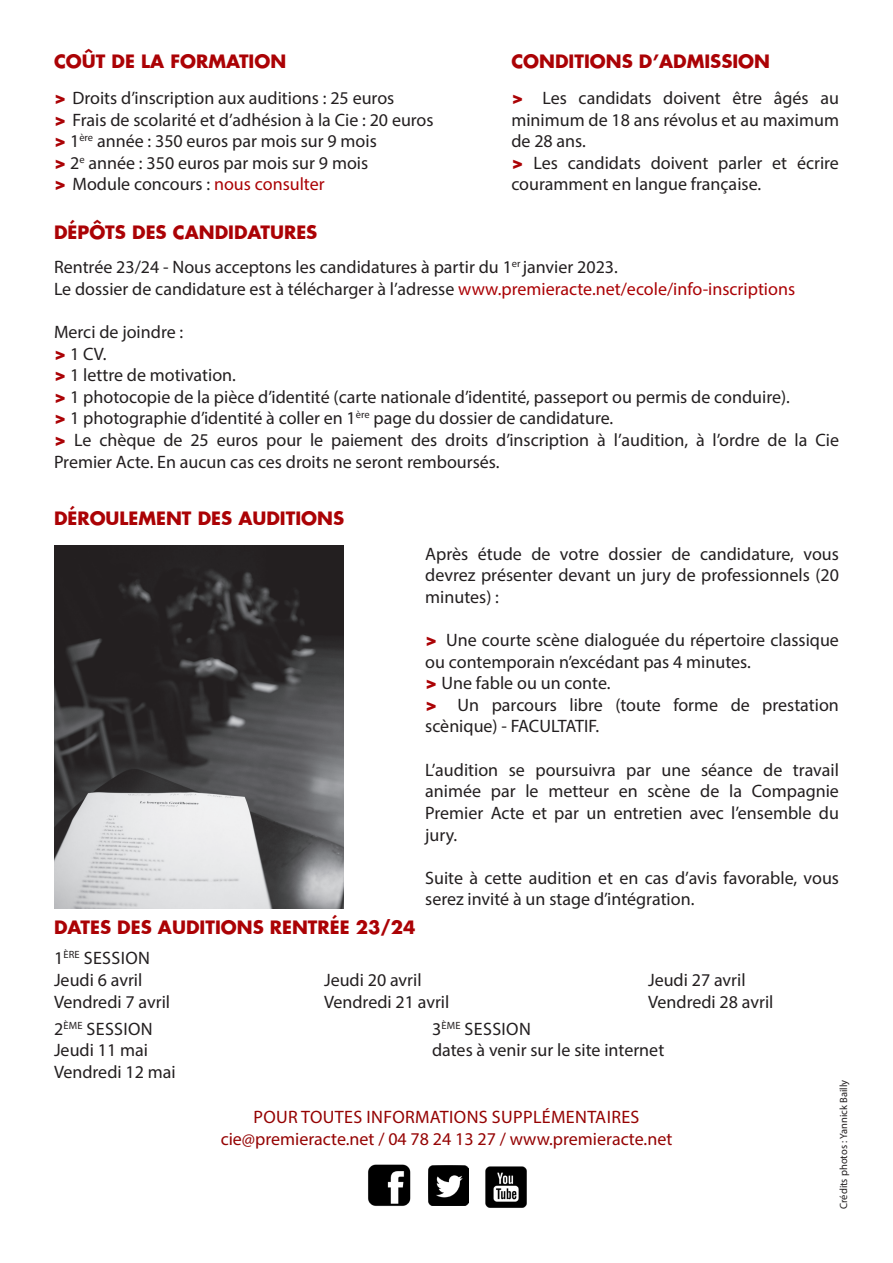
<style>
.page{position:relative;width:893px;height:1263px;background:#fff}
.page>*{position:absolute;margin:0;border:0;box-sizing:border-box;transform-origin:0 0}
.t1{font:18px/21.6px "Myriad Pro";color:#231f20}
.t2{font:700 18px "Futura";color:#ab0205}
.t3{font:18px "Myriad Pro";letter-spacing:.01em;color:#950303}
.t4{font:18px "Myriad Pro";letter-spacing:.02em;color:#231f20}
.t5{font:10.5px "Myriad Pro";color:#231f20}
.s1{font-family:"Futura";font-weight:700;color:#ab0205}
.s2{color:#ab0205}
</style>
<div class="page">
<img style="left:54px;top:546px;width:289px;height:363px">
<img style="left:428px;top:1165px;width:41px;height:40px">
<img style="left:368px;top:1164px;width:43px;height:42px">
<img style="left:485px;top:1166px;width:42px;height:42px">
<p class="t2" style="left:54px;top:49px;width:234px">COÛT DE LA FORMATION</p>
<p class="t1" style="left:54px;top:87px;width:342px"><span class="s1">&gt;</span> Droits d’inscription aux auditions : 25 euros</p>
<p class="t1" style="left:54px;top:108px;width:381px"><span class="s1">&gt;</span> Frais de scolarité et d’adhésion à la Cie : 20 euros</p>
<p class="t1" style="left:54px;top:130px;width:324px"><span class="s1">&gt;</span> 1<sup>ère</sup> année : 350 euros par mois sur 9 mois</p>
<p class="t1" style="left:54px;top:152px;width:316px"><span class="s1">&gt;</span> 2<sup>e</sup> année : 350 euros par mois sur 9 mois</p>
<p class="t1" style="left:54px;top:173px;width:272px"><span class="s1">&gt;</span> Module concours : <span class="s2">nous consulter</span></p>
<p class="t2" style="left:54px;top:219px;width:265px">DÉPÔTS DES CANDIDATURES</p>
<p class="t2" style="left:511px;top:49px;width:260px">CONDITIONS D’ADMISSION</p>
<p class="t1" style="left:511px;top:87px;width:329px;text-align:justify"><span class="s1">&gt;</span> Les candidats doivent être âgés au minimum de 18 ans révolus et au maximum de 28 ans.</p>
<p class="t1" style="left:511px;top:152px;width:329px"><span class="s1">&gt;</span> Les candidats doivent parler et écrire couramment en langue française.</p>
<p class="t1" style="left:54px;top:256px;width:565px">Rentrée 23/24 - Nous acceptons les candidatures à partir du 1<sup>er</sup> janvier 2023.</p>
<p class="t1" style="left:54px;top:278px;width:743px">Le dossier de candidature est à télécharger à l’adresse <span class="s2">www.premieracte.net/ecole/info-inscriptions</span></p>
<p class="t1" style="left:54px;top:321px;width:131px">Merci de joindre :</p>
<p class="t1" style="left:54px;top:342px;width:54px"><span class="s1">&gt;</span> 1 CV.</p>
<p class="t1" style="left:54px;top:364px;width:183px"><span class="s1">&gt;</span> 1 lettre de motivation.</p>
<p class="t1" style="left:54px;top:386px;width:737px"><span class="s1">&gt;</span> 1 photocopie de la pièce d’identité (carte nationale d’identité, passeport ou permis de conduire).</p>
<p class="t1" style="left:54px;top:407px;width:561px"><span class="s1">&gt;</span> 1 photographie d’identité à coller en 1<sup>ère</sup> page du dossier de candidature.</p>
<p class="t1" style="left:54px;top:429px;width:786px"><span class="s1">&gt;</span> Le chèque de 25 euros pour le paiement des droits d’inscription à l’audition, à l’ordre de la Cie<br>Premier Acte. En aucun cas ces droits ne seront remboursés.</p>
<p class="t2" style="left:54px;top:505px;width:292px">DÉROULEMENT DES AUDITIONS</p>
<p class="t1" style="left:425px;top:542px;width:415px;text-align:justify">Après étude de votre dossier de candidature, vous devrez présenter devant un jury de professionnels (20 minutes) :</p>
<p class="t1" style="left:425px;top:629px;width:415px"><span class="s1">&gt;</span> Une courte scène dialoguée du répertoire classique ou contemporain n’excédant pas 4 minutes.</p>
<p class="t1" style="left:425px;top:672px;width:187px"><span class="s1">&gt;</span> Une fable ou un conte.</p>
<p class="t1" style="left:425px;top:694px;width:415px"><span class="s1">&gt;</span> Un parcours libre (toute forme de prestation scènique) - FACULTATIF.</p>
<p class="t1" style="left:425px;top:758px;width:415px;text-align:justify">L’audition se poursuivra par une séance de travail animée par le metteur en scène de la Compagnie Premier Acte et par un entretien avec l’ensemble du jury.</p>
<p class="t1" style="left:425px;top:866px;width:415px">Suite à cette audition et en cas d’avis favorable, vous serez invité à un stage d’intégration.</p>
<p class="t2" style="left:54px;top:914px;width:363px">DATES DES AUDITIONS RENTRÉE 23/24</p>
<p class="t4" style="left:54px;top:947px;width:98px">1<sup>ÈRE</sup> SESSION</p>
<p class="t1" style="left:54px;top:969px;width:90px">Jeudi 6 avril</p>
<p class="t1" style="left:324px;top:969px;width:99px">Jeudi 20 avril</p>
<p class="t1" style="left:648px;top:969px;width:99px">Jeudi 27 avril</p>
<p class="t1" style="left:54px;top:990px;width:118px">Vendredi 7 avril</p>
<p class="t1" style="left:324px;top:990px;width:127px">Vendredi 21 avril</p>
<p class="t1" style="left:648px;top:990px;width:127px">Vendredi 28 avril</p>
<p class="t4" style="left:54px;top:1017px;width:100px">2<sup>ÈME</sup> SESSION</p>
<p class="t4" style="left:432px;top:1017px;width:100px">3<sup>ÈME</sup> SESSION</p>
<p class="t1" style="left:54px;top:1039px;width:95px">Jeudi 11 mai</p>
<p class="t1" style="left:432px;top:1039px;width:234px">dates à venir sur le site internet</p>
<p class="t1" style="left:54px;top:1061px;width:123px">Vendredi 12 mai</p>
<p class="t3" style="left:253px;top:1106px;width:387px">POUR TOUTES INFORMATIONS SUPPLÉMENTAIRES</p>
<p class="t3" style="left:221px;top:1128px;width:453px">cie@premieracte.net / 04 78 24 13 27 / www.premieracte.net</p>
<p class="t5" style="left:837px;top:1209px;width:131px;rotate:-90deg">Crédits photos : Yannick Bailly</p>
</div>
